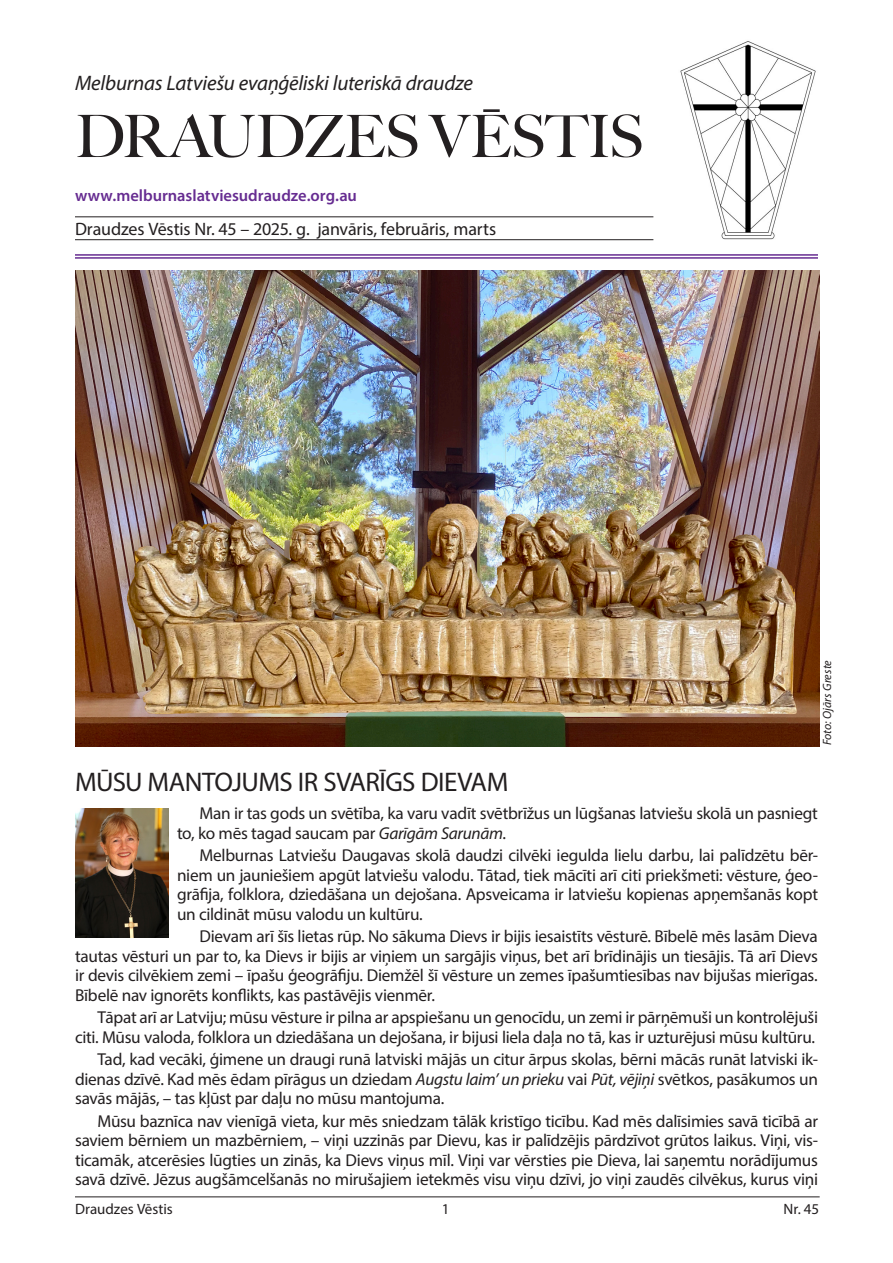
<style>
.page{position:relative;width:893px;height:1263px;background:#fff}
.page>*{position:absolute;margin:0;border:0;box-sizing:border-box;transform-origin:0 0}
.LL_Story{font:500 58.5px "Big Caslon";letter-spacing:-.01em;color:#231f20}
.DV_Heading{font:27px "Myriad Pro";letter-spacing:-.025em;color:#231f20}
.LL_Story-2{font:italic 21px "Myriad Pro";letter-spacing:-.01em;color:#231f20}
.LL_Story-3{font:18px "Myriad Pro";letter-spacing:-.01em;color:#231f20}
.DV_Story{font:17.25px/19.5px "Myriad Pro";letter-spacing:-.02em;color:#231f20;text-align:justify}
.LL_Story-4{font:600 16.5px "Myriad Pro";color:#662c91}
.t1{font:15px "Myriad Pro";color:#231f20}
.PS_Photo_author{font:italic 12px "Myriad Pro";letter-spacing:.005em;color:#231f20}
.s1{font-style:italic}
</style>
<div class="page">
<hr style="left:75px;top:1196px;width:745px;height:1px;background:#231f20">
<hr style="left:75px;top:217px;width:578px;height:1px;background:#231f20">
<hr style="left:75px;top:239px;width:578px;height:1px;background:#231f20">
<img style="left:75px;top:809px;width:93px;height:128px">
<img style="left:680px;top:41px;width:136px;height:199px">
<hr style="left:75px;top:254px;width:743px;height:2px;background:#662c91">
<hr style="left:75px;top:257px;width:743px;height:2px;background:#662c91">
<img style="left:75px;top:270px;width:745px;height:477px">
<p class="LL_Story-2" style="left:75px;top:70px;width:399px">Melburnas Latviešu evaņģēliski luteriskā draudze</p>
<p class="LL_Story" style="left:75px;top:88px;width:571px">DRAUDZES VĒSTIS</p>
<p class="LL_Story-4" style="left:75px;top:185px;width:283px">www.melburnaslatviesudraudze.org.au</p>
<p class="LL_Story-3" style="left:75px;top:218px;width:423px">Draudzes Vēstis Nr. 45 – 2025. g. janvāris, februāris, marts</p>
<p class="PS_Photo_author" style="left:820px;top:745px;width:87px;rotate:-90deg">Foto: Ojārs Greste</p>
<p class="DV_Heading" style="left:75px;top:765px;width:435px">MŪSU MANTOJUMS IR SVARĪGS DIEVAM</p>
<p class="DV_Story" style="left:177px;top:803px;width:642px;text-indent:22px">Man ir tas gods un svētība, ka varu vadīt svētbrīžus un lūgšanas latviešu skolā un pasniegt to, ko mēs tagad saucam par <span class="s1">Garīgām Sarunām</span>.</p>
<p class="DV_Story" style="left:177px;top:845px;width:642px;text-indent:22px">Melburnas Latviešu Daugavas skolā daudzi cilvēki iegulda lielu darbu, lai palīdzētu bēr&shy;niem un jauniešiem apgūt latviešu valodu. Tātad, tiek mācīti arī citi priekšmeti: vēsture, ģeo&shy;grāfija, folklora, dziedāšana un dejošana. Apsveicama ir latviešu kopienas apņemšanās kopt un cildināt mūsu valodu un kultūru.</p>
<p class="DV_Story" style="left:75px;top:926px;width:744px;text-indent:125px">Dievam arī šīs lietas rūp. No sākuma Dievs ir bijis iesaistīts vēsturē. Bībelē mēs lasām Dieva tautas vēsturi un par to, ka Dievs ir bijis ar viņiem un sargājis viņus, bet arī brīdinājis un tiesājis. Tā arī Dievs ir devis cilvēkiem zemi – īpašu ģeogrāfiju. Diemžēl šī vēsture un zemes īpašumtiesības nav bijušas mierīgas.<br>Bībelē nav ignorēts konflikts, kas pastāvējis vienmēr.</p>
<p class="DV_Story" style="left:75px;top:1007px;width:744px;text-align:right">Tāpat arī ar Latviju; mūsu vēsture ir pilna ar apspiešanu un genocīdu, un zemi ir pārņēmuši un kontrolējuši citi. Mūsu valoda, folklora un dziedāšana un dejošana, ir bijusi liela daļa no tā, kas ir uzturējusi mūsu kultūru.</p>
<p class="DV_Story" style="left:75px;top:1049px;width:744px;text-indent:22px">Tad, kad vecāki, ģimene un draugi runā latviski mājās un citur ārpus skolas, bērni mācās runāt latviski ik&shy;dienas dzīvē. Kad mēs ēdam pīrāgus un dziedam <span class="s1">Augstu laim’ un prieku</span> vai <span class="s1">Pūt, vējiņi</span> svētkos, pasākumos un savās mājās, – tas kļūst par daļu no mūsu mantojuma.</p>
<p class="DV_Story" style="left:75px;top:1111px;width:744px;text-indent:22px">Mūsu baznīca nav vienīgā vieta, kur mēs sniedzam tālāk kristīgo ticību. Kad mēs dalīsimies savā ticībā ar saviem bērniem un mazbērniem, – viņi uzzinās par Dievu, kas ir palīdzējis pārdzīvot grūtos laikus. Viņi, vis&shy;ticamāk, atcerēsies lūgties un zinās, ka Dievs viņus mīl. Viņi var vērsties pie Dieva, lai saņemtu norādījumus savā dzīvē. Jēzus augšāmcelšanās no mirušajiem ietekmēs visu viņu dzīvi, jo viņi zaudēs cilvēkus, kurus viņi</p>
<p class="t1" style="left:75px;top:1199px;width:99px">Draudzes Vēstis</p>
<p class="t1" style="left:442px;top:1199px;width:9px">1</p>
<p class="t1" style="left:783px;top:1199px;width:37px">Nr. 45</p>
</div>
